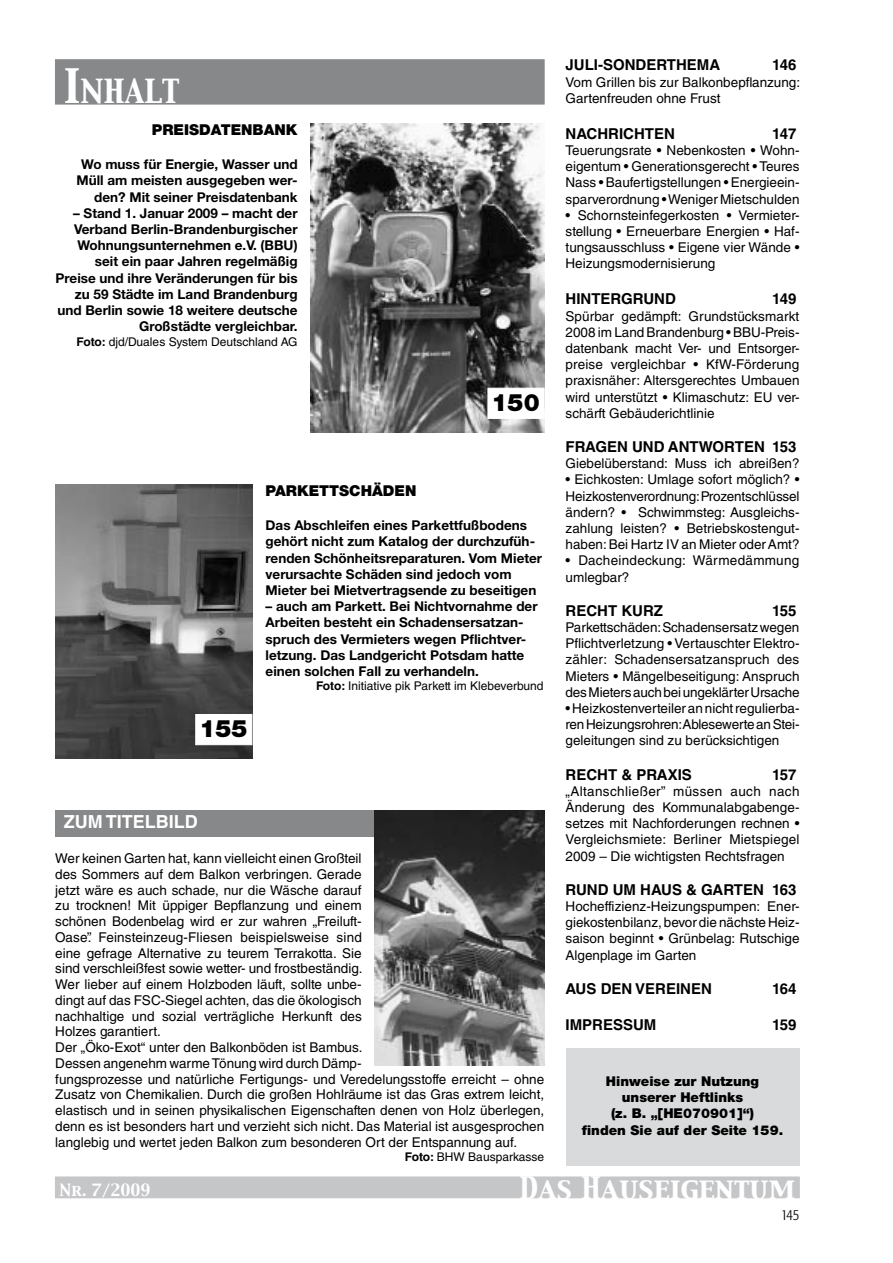
<style>
.page{position:relative;width:893px;height:1263px;background:#fff}
.page>*{position:absolute;margin:0;border:0;box-sizing:border-box;transform-origin:0 0}
.t1{font:29.4px "Capitals";color:#fff}
.t2{font:27.45px "Capitals";color:#fff}
.t3{font:900 24px "Helvetica Neue LT";color:#000}
.t4{font:700 18px "Helvetica LT Std";color:#fff}
.t5{font:700 15px "Helvetica LT Std";color:#000}
.t6{font:900 15px "Helvetica Neue LT";color:#000}
.t7{font:15px "Capitals";color:#fff}
.t8{font:300 condensed 15px "Formata";color:#000}
.t9{font:13.5px/16.2px "Helvetica LT Std";color:#000;text-align:justify}
.t10{font:700 13.5px/16.2px "Helvetica Neue LT";color:#000}
.t11{font:900 13.5px/16.2px "Helvetica Neue LT";color:#000;text-align:center}
.t12{font:13.5px/16.2px "Helvetica LT Std";letter-spacing:.02em;color:#000}
.t13{font:12px "Helvetica LT Std";color:#000}
.s1{font-size:42px}
.s2{font-weight:700}
</style>
<div class="page">
<div style="left:55px;top:1177px;width:744px;height:21px;background:#c5c6c8"></div>
<div style="left:55px;top:810px;width:348px;height:27px;background:#87888a"></div>
<img style="left:310px;top:123px;width:234px;height:309px">
<div style="left:488px;top:388px;width:56px;height:31px;background:#fff"></div>
<div style="left:55px;top:60px;width:489px;height:44px;background:#87888a"></div>
<img style="left:55px;top:484px;width:198px;height:274px">
<div style="left:196px;top:714px;width:56px;height:31px;background:#fff;border:1px solid #fff"></div>
<div style="left:566px;top:1048px;width:233px;height:117px;background:#d9dadb"></div>
<img style="left:374px;top:810px;width:170px;height:255px">
<h1 class="t1" style="left:64px;top:72px;width:117px"><span class="s1">I</span>nhalt</h1>
<p class="t6" style="left:152px;top:121px;width:147px">Preisdatenbank</p>
<p class="t10" style="left:76px;top:156px;width:223px;text-align:right">Wo muss für Energie, Wasser und<br>Müll am meisten ausgegeben wer&shy;den? Mit seiner Preisdatenbank</p>
<p class="t10" style="left:56px;top:204px;width:244px;text-align:right">– Stand 1. Januar 2009 – macht der Verband Berlin-Brandenburgischer Wohnungsunternehmen e.V. (BBU) seit ein paar Jahren regelmäßig Preise und ihre Veränderungen für bis zu 59 Städte im Land Brandenburg und Berlin sowie 18 weitere deutsche Großstädte vergleichbar.</p>
<p class="t13" style="left:77px;top:334px;width:223px"><span class="s2">FOTO:</span> djd/Duales System Deutschland AG</p>
<h3 class="t3" style="left:492px;top:388px;width:50px">150</h3>
<h3 class="t3" style="left:199px;top:714px;width:50px">155</h3>
<p class="t6" style="left:266px;top:482px;width:152px">Parkettschäden</p>
<p class="t10" style="left:266px;top:517px;width:278px">Das Abschleifen eines Parkettfußbodens gehört nicht zum Katalog der durchzufüh&shy;renden Schönheitsreparaturen. Vom Mieter verursachte Schäden sind jedoch vom Mieter bei Mietvertragsende zu beseitigen</p>
<p class="t10" style="left:266px;top:598px;width:273px">– auch am Parkett. Bei Nichtvornahme der Arbeiten besteht ein Schadensersatzan&shy;spruch des Vermieters wegen Pflichtver&shy;letzung. Das Landgericht Potsdam hatte einen solchen Fall zu verhandeln.</p>
<p class="t13" style="left:316px;top:679px;width:229px"><span class="s2">FOTO:</span> Initiative pik Parkett im Klebeverbund</p>
<h3 class="t4" style="left:64px;top:811px;width:136px">ZUM TITELBILD</h3>
<p class="t9" style="left:55px;top:850px;width:491px;line-height:15.8px;text-align:left">Wer keinen Garten hat, kann vielleicht einen Großteil<br>des Sommers auf dem Balkon verbringen. Gerade<br>jetzt wäre es auch schade, nur die Wäsche darauf<br>zu trocknen! Mit üppiger Bepflanzung und einem<br>schönen Bodenbelag wird er zur wahren „Freiluft-<br>Oase”. Feinsteinzeug-Fliesen beispielsweise sind<br>eine gefrage Alternative zu teurem Terrakotta. Sie<br>sind verschleißfest sowie wetter- und frostbeständig.<br>Wer lieber auf einem Holzboden läuft, sollte unbe-<br>dingt auf das FSC-Siegel achten, das die ökologisch<br>nachhaltige und sozial verträgliche Herkunft des<br>Holzes garantiert.<br>Der „Öko-Exot“ unter den Balkonböden ist Bambus.<br>Dessen angenehm warme Tönung wird durch Dämp-<br>fungsprozesse und natürliche Fertigungs- und Veredelungsstoffe erreicht – ohne Zusatz von Chemikalien. Durch die großen Hohlräume ist das Gras extrem leicht, elastisch und in seinen physikalischen Eigenschaften denen von Holz überlegen, denn es ist besonders hart und verzieht sich nicht. Das Material ist ausgesprochen langlebig und wertet jeden Balkon zum besonderen Ort der Entspannung auf.</p>
<p class="t13" style="left:405px;top:1150px;width:141px"><span class="s2">FOTO:</span> BHW Bausparkasse</p>
<p class="t5" style="left:566px;top:56px;width:156px">JULI-SONDERTHEMA</p>
<p class="t5" style="left:772px;top:56px;width:26px">146</p>
<p class="t9" style="left:566px;top:74px;width:236px">Vom Grillen bis zur Balkonbepflanzung:<br>Gartenfreuden ohne Frust</p>
<p class="t5" style="left:566px;top:124px;width:111px">NACHRICHTEN</p>
<p class="t5" style="left:772px;top:124px;width:26px">147</p>
<p class="t9" style="left:566px;top:142px;width:235px">Teuerungsrate • Nebenkosten • Wohn&shy;eigentum • Generationsgerecht • Teures Nass • Baufertigstellungen • Energieein&shy;sparverordnung • Weniger Mietschulden</p>
<p class="t9" style="left:566px;top:207px;width:235px">• Schornsteinfegerkosten • Vermieter&shy;stellung • Erneuerbare Energien • Haf&shy;tungsausschluss • Eigene vier Wände • Heizungsmodernisierung</p>
<p class="t5" style="left:566px;top:290px;width:112px">HINTERGRUND</p>
<p class="t5" style="left:772px;top:290px;width:26px">149</p>
<p class="t9" style="left:566px;top:308px;width:235px">Spürbar gedämpft: Grundstücksmarkt 2008 im Land Brandenburg • BBU-Preis&shy;datenbank macht Ver- und Entsorger&shy;preise vergleichbar • KfW-Förderung praxisnäher: Altersgerechtes Umbauen wird unterstützt • Klimaschutz: EU ver&shy;schärft Gebäuderichtlinie</p>
<p class="t5" style="left:566px;top:437px;width:232px">FRAGEN UND ANTWORTEN 153</p>
<p class="t9" style="left:566px;top:455px;width:235px">Giebelüberstand: Muss ich abreißen?</p>
<p class="t9" style="left:566px;top:471px;width:236px">• Eichkosten: Umlage sofort möglich? • Heizkostenverordnung: Prozentschlüssel ändern? • Schwimmsteg: Ausgleichs&shy;zahlung leisten? • Betriebskostengut&shy;haben: Bei Hartz IV an Mieter oder Amt?</p>
<p class="t12" style="left:566px;top:552px;width:235px">• Dacheindeckung: Wärmedämmung umlegbar?</p>
<p class="t5" style="left:566px;top:601px;width:99px">RECHT KURZ</p>
<p class="t5" style="left:772px;top:601px;width:26px">155</p>
<p class="t9" style="left:566px;top:619px;width:236px">Parkettschäden: Schadensersatz wegen Pflichtverletzung • Vertauschter Elektro&shy;zähler: Schadensersatzanspruch des Mieters • Mängelbeseitigung: Anspruch des Mieters auch bei ungeklärter Ursache</p>
<p class="t9" style="left:566px;top:700px;width:235px">• Heizkostenverteiler an nicht regulierba&shy;ren Heizungsrohren: Ablesewerte an Stei&shy;geleitungen sind zu berücksichtigen</p>
<p class="t5" style="left:566px;top:765px;width:123px">RECHT &amp; PRAXIS</p>
<p class="t5" style="left:772px;top:765px;width:26px">157</p>
<p class="t9" style="left:566px;top:783px;width:235px">„Altanschließer” müssen auch nach Änderung des Kommunalabgabenge&shy;setzes mit Nachforderungen rechnen • Vergleichsmiete: Berliner Mietspiegel 2009 – Die wichtigsten Rechtsfragen</p>
<p class="t5" style="left:566px;top:880px;width:232px">RUND UM HAUS &amp; GARTEN 163</p>
<p class="t9" style="left:566px;top:898px;width:235px">Hocheffizienz-Heizungspumpen: Ener&shy;giekostenbilanz, bevor die nächste Heiz&shy;saison beginnt • Grünbelag: Rutschige Algenplage im Garten</p>
<p class="t5" style="left:566px;top:979px;width:148px">AUS DEN VEREINEN</p>
<p class="t5" style="left:772px;top:979px;width:26px">164</p>
<p class="t5" style="left:566px;top:1015px;width:92px">IMPRESSUM</p>
<p class="t5" style="left:772px;top:1015px;width:26px">159</p>
<p class="t11" style="left:582px;top:1073px;width:203px">Hinweise zur Nutzung unserer Heftlinks<br>(z. B. „[HE070901]“)<br>finden Sie auf der Seite 159.</p>
<p class="t7" style="left:60px;top:1179px;width:92px">Nr. 7/2009</p>
<h2 class="t2" style="left:520px;top:1169px;width:277px">Das Hauseigentum</h2>
<p class="t8" style="left:781px;top:1206px;width:20px">145</p>
</div>
